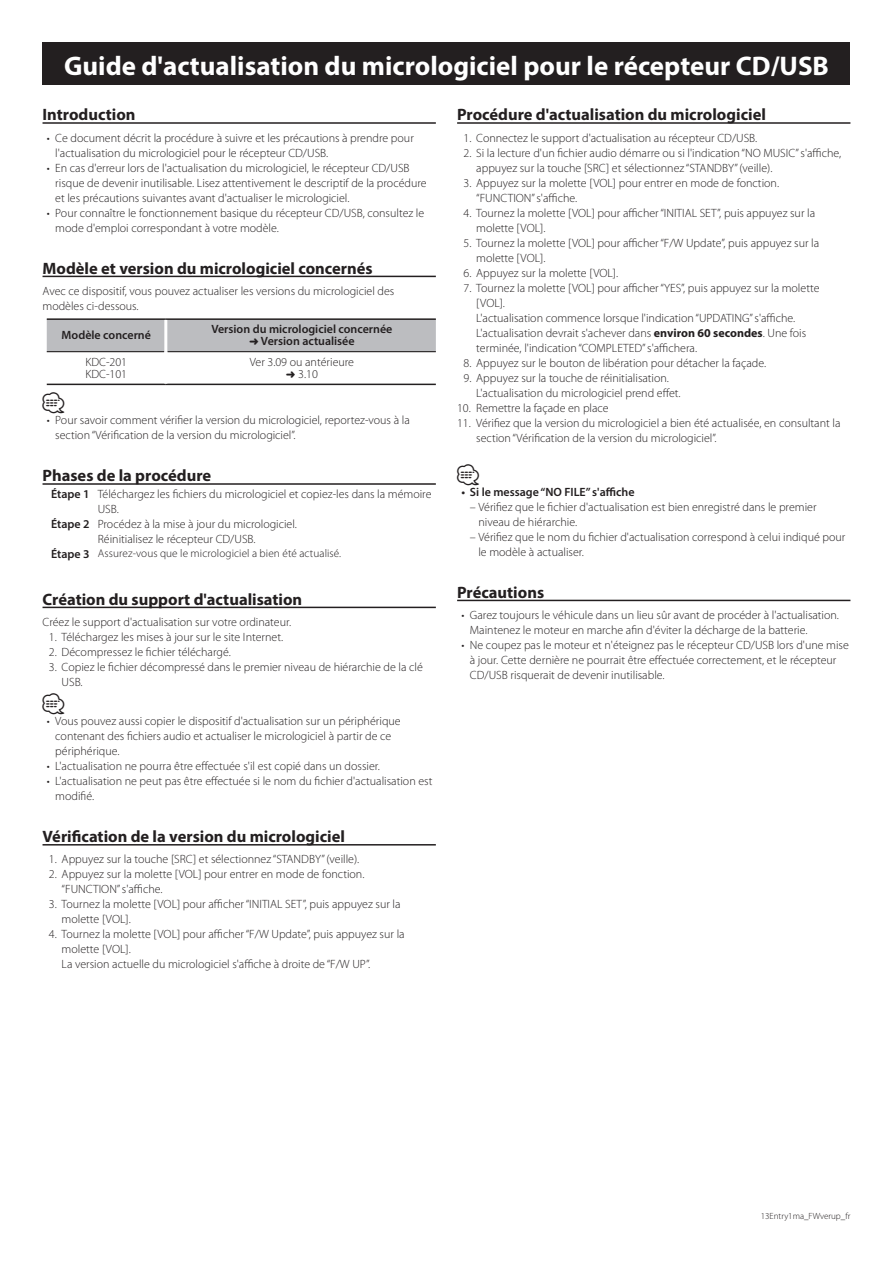
<style>
.page{position:relative;width:893px;height:1263px;background:#fff}
.page>*{position:absolute;margin:0;border:0;box-sizing:border-box;transform-origin:0 0}
.t1{font:700 27px "Myriad Pro";color:#fff}
.t2{font:21px "JKCE2 Symble";color:#231f20}
.t3{font:700 16.5px "Myriad Pro";color:#231f20}
.t4{font:300 12px/15px "Myriad Pro";color:#231f20}
.t5{font:600 12px "Myriad Pro";color:#231f20}
.t6{font:300 11.25px "Myriad Pro";letter-spacing:.005em;color:#231f20}
.t7{font:300 9px "Myriad Pro";color:#231f20}
.s1{font-weight:700}
.s2{font-family:"JKCE2 Symble";font-weight:400}
</style>
<div class="page">
<div style="left:43px;top:43px;width:807px;height:42px;background:#231f20"></div>
<hr style="left:43px;top:122px;width:393px;height:2px;background:#231f20">
<hr style="left:43px;top:276px;width:393px;height:1px;background:#231f20">
<hr style="left:43px;top:483px;width:393px;height:2px;background:#231f20">
<hr style="left:43px;top:607px;width:393px;height:1px;background:#231f20">
<hr style="left:43px;top:844px;width:393px;height:1px;background:#231f20">
<div style="left:47px;top:320px;width:389px;height:31px;background:#bcbdc0"></div>
<hr style="left:47px;top:318px;width:119px;height:2px;background:#231f20">
<hr style="left:166px;top:318px;width:270px;height:2px;background:#231f20">
<hr style="left:47px;top:384px;width:119px;height:1px;background:#231f20">
<hr style="left:166px;top:384px;width:270px;height:1px;background:#231f20">
<hr style="left:47px;top:351px;width:117px;height:1px;background:#231f20">
<hr style="left:167px;top:351px;width:269px;height:1px;background:#231f20">
<hr style="left:164px;top:320px;width:3px;height:32px;background:#fff">
<hr style="left:457px;top:122px;width:393px;height:2px;background:#231f20">
<hr style="left:457px;top:600px;width:393px;height:1px;background:#231f20">
<h1 class="t1" style="left:64px;top:48px;width:766px">Guide 'd actualisation du micrologiciel pour le récepteur CD/USB</h1>
<h3 class="t3" style="left:43px;top:104px;width:95px">Introduction</h3>
<p class="t4" style="left:55px;top:130px;width:360px">Ce document décrit la procédure à suivre et les précautions à prendre pour</p>
<h3 class="t3" style="left:457px;top:104px;width:310px">Procédure 'd actualisation du micrologiciel</h3>
<p class="t4" style="left:463px;top:130px;width:295px">1. Connectez le support 'd actualisation au récepteur CD/USB.</p>
<p class="t4" style="left:476px;top:145px;width:367px;text-indent:-13px">2. Si la lecture 'd un fichier audio démarre ou si 'l indication“NO MUSIC 's” affiche, appuyez sur la touche [SRC] et sélectionnez “STANDBY”(veille .(</p>
<p class="t4" style="left:476px;top:175px;width:304px;text-indent:-13px">3. Appuyez sur la molette [VOL] pour entrer en mode de fonction. “FUNCTION 's” affiche.</p>
<p class="t4" style="left:476px;top:205px;width:340px;text-indent:-13px">4. Tournez la molette [VOL] pour afficher “INITIAL SET ,” puis appuyez sur la molette [VOL .[</p>
<p class="t4" style="left:476px;top:235px;width:344px;text-indent:-13px">5. Tournez la molette [VOL] pour afficher W/F“ Update ,” puis appuyez sur la molette [VOL .[</p>
<p class="t4" style="left:463px;top:265px;width:156px">6. Appuyez sur la molette [VOL .[</p>
<p class="t4" style="left:476px;top:280px;width:345px;text-indent:-13px">7. Tournez la molette [VOL] pour afficher “YES ,” puis appuyez sur la molette [VOL .[<br>'Lactualisation commence lorsque 'l indication“UPDATING 's” affiche. 'Lactualisation devrait 's achever dans <span class="s1">environ 60 secondes</span>. Une fois terminée 'l, indication“COMPLETED 's” affichera.</p>
<p class="t4" style="left:463px;top:355px;width:304px">8. Appuyez sur le bouton de libération pour détacher la façade.</p>
<p class="t4" style="left:476px;top:370px;width:206px;text-indent:-13px">9. Appuyez sur la touche de réinitialisation. 'Lactualisation du micrologiciel prend effet.</p>
<p class="t4" style="left:457px;top:400px;width:153px">10. Remettre la façade en place</p>
<p class="t4" style="left:476px;top:415px;width:366px;text-indent:-19px">11. Vérifiez que la version du micrologiciel a bien été actualisée, en consultant la section“Vérification de la version du micrologiciel .“</p>
<h2 class="t2" style="left:457px;top:458px;width:23px">&gt;</h2>
<p class="t5" style="left:461px;top:484px;width:175px">• Si le message “NO FILE ' s” affiche</p>
<p class="t4" style="left:478px;top:499px;width:340px;text-indent:-9px">– Vérifiez que le fichier 'd actualisation est bien enregistré dans le premier niveau de hiérarchie.</p>
<p class="t4" style="left:478px;top:529px;width:368px;text-indent:-9px">– Vérifiez que le nom du fichier 'd actualisation correspond à celui indiqué pour le modèle à actualiser.</p>
<h3 class="t3" style="left:457px;top:581px;width:89px">Précautions</h3>
<p class="t4" style="left:470px;top:608px;width:371px">Garez toujours le véhicule dans un lieu sûr avant de procéder à 'l actualisation.</p>
<p class="t4" style="left:47px;top:130px;width:4px">•</p>
<p class="t4" style="left:55px;top:145px;width:356px">'l actualisation du micrologiciel pour le récepteur CD/USB.<br>En cas 'd erreur lors de 'l actualisation du micrologiciel, le récepteur CD/USB</p>
<p class="t4" style="left:47px;top:160px;width:4px">•</p>
<p class="t4" style="left:55px;top:175px;width:373px">risque de devenir inutilisable. Lisez attentivement le descriptif de la procédure et les précautions suivantes avant 'd actualiser le micrologiciel.<br>Pour connaître le fonctionnement basique du récepteur CD/USB, consultez le</p>
<p class="t4" style="left:47px;top:205px;width:4px">•</p>
<p class="t4" style="left:55px;top:220px;width:225px">mode 'd emploi correspondant à votre modèle.</p>
<h3 class="t3" style="left:43px;top:257px;width:332px">Modèle et version du micrologiciel concernés</h3>
<p class="t4" style="left:43px;top:284px;width:353px">Avec ce dispositif, vous pouvez actualiser les versions du micrologiciel des modèles ci-dessous.</p>
<p class="t5" style="left:249px;top:334px;width:107px"><span class="s2">Á</span> Version actualisée</p>
<p class="t5" style="left:211px;top:322px;width:183px">Version du micrologiciel concernée</p>
<p class="t5" style="left:62px;top:328px;width:91px">Modèle concerné</p>
<p class="t4" style="left:85px;top:356px;width:43px;line-height:12px">KDC-201<br>KDC-101</p>
<p class="t4" style="left:250px;top:355px;width:106px">Ver 3.09 ou antérieure</p>
<p class="t4" style="left:286px;top:367px;width:34px"><span class="s2">Á</span> 3.10</p>
<h2 class="t2" style="left:43px;top:387px;width:23px">&gt;</h2>
<p class="t4" style="left:55px;top:413px;width:356px">Pour savoir comment vérifier la version du micrologiciel, reportez-vous à la</p>
<p class="t4" style="left:47px;top:413px;width:4px">•</p>
<p class="t4" style="left:55px;top:428px;width:242px">section“Vérification de la version du micrologiciel .“</p>
<h3 class="t3" style="left:43px;top:465px;width:170px">Phases de la procédure</h3>
<p class="t4" style="left:98px;top:486px;width:335px">Téléchargez les fichiers du micrologiciel et copiez-les dans la mémoire</p>
<p class="t5" style="left:51px;top:486px;width:40px">Étape 1</p>
<p class="t4" style="left:98px;top:501px;width:201px">USB.<br>Procédez à la mise à jour du micrologiciel.</p>
<p class="t5" style="left:51px;top:516px;width:40px">Étape 2</p>
<p class="t4" style="left:98px;top:531px;width:159px">Réinitialisez le récepteur CD/USB.</p>
<p class="t6" style="left:98px;top:547px;width:245px">Assurez-vous que le micrologiciel a bien été actualisé.</p>
<p class="t5" style="left:51px;top:546px;width:40px">Étape 3</p>
<h3 class="t3" style="left:43px;top:588px;width:261px">Création du support 'd actualisation</h3>
<p class="t4" style="left:43px;top:615px;width:250px">Créez le support 'd actualisation sur votre ordinateur.</p>
<p class="t4" style="left:49px;top:630px;width:236px">1. Téléchargez les mises à jour sur le site Internet.</p>
<p class="t4" style="left:49px;top:645px;width:183px">2. Décompressez le fichier téléchargé.</p>
<p class="t4" style="left:62px;top:660px;width:363px;text-indent:-13px">3. Copiez le fichier décompressé dans le premier niveau de hiérarchie de la clé<br>USB.</p>
<h2 class="t2" style="left:43px;top:687px;width:23px">&gt;</h2>
<p class="t4" style="left:55px;top:714px;width:347px">Vous pouvez aussi copier le dispositif 'd actualisation sur un périphérique</p>
<p class="t4" style="left:461px;top:608px;width:4px">•</p>
<p class="t4" style="left:470px;top:623px;width:380px">Maintenez le moteur en marche afin 'd éviter la décharge de la batterie.<br>Ne coupez pas le moteur et 'n éteignez pas le récepteur CD/USB lors 'd une mise</p>
<p class="t4" style="left:461px;top:638px;width:4px">•</p>
<p class="t4" style="left:470px;top:653px;width:368px">à jour. Cette dernière ne pourrait être effectuée correctement, et le récepteur<br>CD/USB risquerait de devenir inutilisable.</p>
<p class="t4" style="left:47px;top:714px;width:4px">•</p>
<p class="t4" style="left:55px;top:729px;width:338px">contenant des fichiers audio et actualiser le micrologiciel à partir de ce périphérique.<br>'Lactualisation ne pourra être effectuée i l's est copié dans un dossier.</p>
<p class="t4" style="left:47px;top:759px;width:4px">•</p>
<p class="t4" style="left:55px;top:774px;width:379px">'Lactualisation ne peut pas être effectuée si le nom du fichier 'd actualisation est</p>
<p class="t4" style="left:47px;top:774px;width:4px">•</p>
<p class="t4" style="left:55px;top:789px;width:40px">modifié.</p>
<h3 class="t3" style="left:43px;top:826px;width:304px">Vérification de la version du micrologiciel</h3>
<p class="t4" style="left:49px;top:852px;width:312px">1. Appuyez sur la touche [SRC] et sélectionnez “STANDBY”(veille .(</p>
<p class="t4" style="left:62px;top:867px;width:304px;text-indent:-13px">2. Appuyez sur la molette [VOL] pour entrer en mode de fonction. “FUNCTION 's” affiche.</p>
<p class="t4" style="left:62px;top:897px;width:340px;text-indent:-13px">3. Tournez la molette [VOL] pour afficher “INITIAL SET ,” puis appuyez sur la molette [VOL .[</p>
<p class="t4" style="left:62px;top:927px;width:344px;text-indent:-13px">4. Tournez la molette [VOL] pour afficher W/F“ Update ,” puis appuyez sur la molette [VOL .[<br>La version actuelle du micrologiciel 's affiche à droite d e W/F“ U P . “</p>
<p class="t7" style="left:761px;top:1211px;width:91px">13Entry1ma_FWverup_fr</p>
</div>
